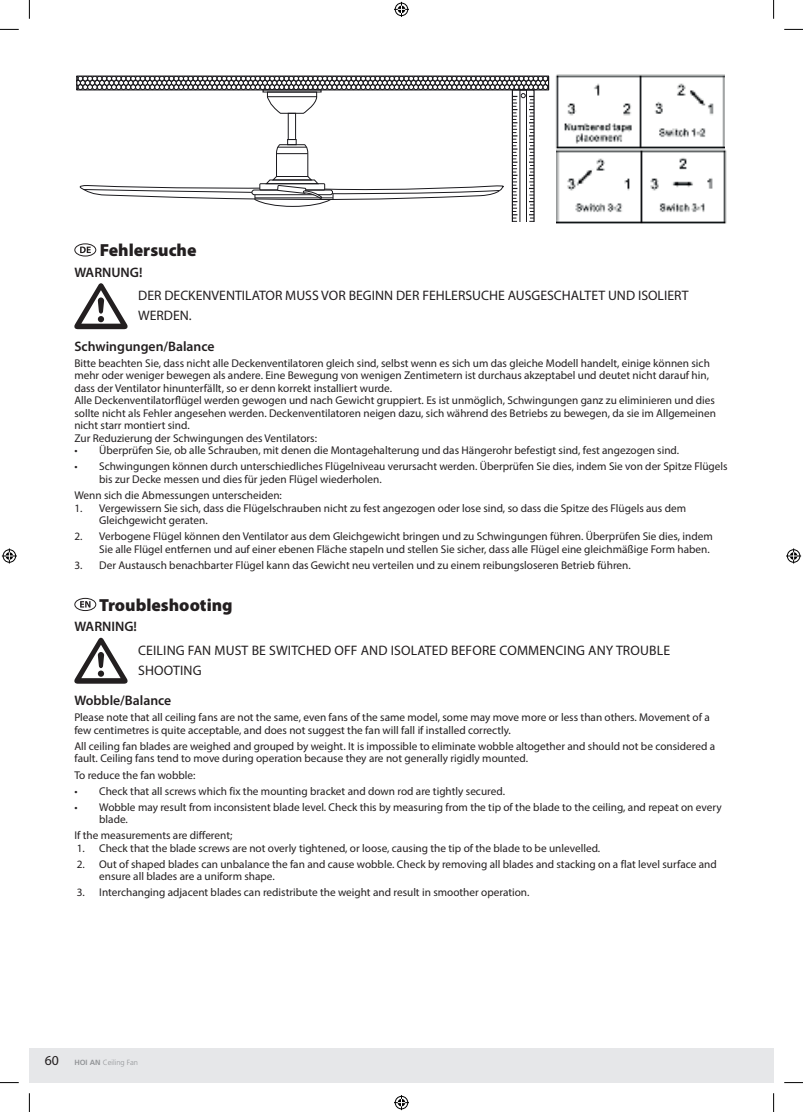
<style>
.page{position:relative;width:803px;height:1112px;background:#fff}
.page>*{position:absolute;margin:0;border:0;box-sizing:border-box;transform-origin:0 0}
.t1{font:900 17.5px "Myriad Pro";color:#231f20}
.t2{font:13.75px/20px "Myriad Pro";color:#231f20}
.t3{font:600 13.75px "Myriad Pro";color:#231f20}
.t4{font:11.25px/12.5px "Myriad Pro";color:#231f20}
.t5{font:300 7.5px "Frutiger";color:#939598}
.s1{font-family:"Myriad Pro";font-weight:400;font-size:13.75px;color:#231f20}
.s2{font-weight:700}
</style>
<div class="page">
<div style="left:29px;top:1047px;width:744px;height:35px;background:#e6e7e9"></div>
<svg style="left:77px;top:76px;width:472px;height:146px"></svg>
<img style="left:555px;top:74px;width:169px;height:75px">
<img style="left:557px;top:149px;width:169px;height:75px">
<div style="left:74px;top:243px;width:22px;height:13px;border:1px solid #231f20;border-radius:50%"></div>
<svg style="left:80px;top:246px;width:11px;height:7px"></svg>
<div style="left:74px;top:597px;width:22px;height:14px;border:1px solid #231f20;border-radius:50%"></div>
<svg style="left:80px;top:601px;width:10px;height:6px"></svg>
<svg style="left:74px;top:283px;width:54px;height:46px"></svg>
<svg style="left:74px;top:637px;width:54px;height:46px"></svg>
<svg style="left:0;top:29px;width:19px;height:1px"></svg>
<svg style="left:784px;top:29px;width:19px;height:1px"></svg>
<svg style="left:0;top:1082px;width:19px;height:1px"></svg>
<svg style="left:784px;top:1082px;width:19px;height:1px"></svg>
<svg style="left:29px;top:0;width:1px;height:19px"></svg>
<svg style="left:29px;top:1093px;width:1px;height:18px"></svg>
<svg style="left:773px;top:0;width:1px;height:19px"></svg>
<svg style="left:773px;top:1093px;width:1px;height:18px"></svg>
<svg style="left:394px;top:2px;width:15px;height:15px"></svg>
<svg style="left:394px;top:1095px;width:15px;height:14px"></svg>
<svg style="left:2px;top:548px;width:15px;height:15px"></svg>
<svg style="left:786px;top:548px;width:15px;height:15px"></svg>
<h1 class="t1" style="left:100px;top:241px;width:98px">Fehlersuche</h1>
<p class="t3" style="left:74px;top:265px;width:70px">WARNUNG!</p>
<p class="t2" style="left:138px;top:285px;width:552px">DER DECKENVENTILATOR MUSS VOR BEGINN DER FEHLERSUCHE AUSGESCHALTET UND ISOLIERT<br>WERDEN.</p>
<p class="t3" style="left:74px;top:339px;width:142px">Schwingungen/Balance</p>
<p class="t4" style="left:74px;top:357px;width:643px">Bitte beachten Sie, dass nicht alle Deckenventilatoren gleich sind, selbst wenn es sich um das gleiche Modell handelt, einige können sich mehr oder weniger bewegen als andere. Eine Bewegung von wenigen Zentimetern ist durchaus akzeptabel und deutet nicht darauf hin, dass der Ventilator hinunterfällt, so er denn korrekt installiert wurde.<br>Alle Deckenventilatorflügel werden gewogen und nach Gewicht gruppiert. Es ist unmöglich, Schwingungen ganz zu eliminieren und dies sollte nicht als Fehler angesehen werden. Deckenventilatoren neigen dazu, sich während des Betriebs zu bewegen, da sie im Allgemeinen nicht starr montiert sind.<br>Zur Reduzierung der Schwingungen des Ventilators:</p>
<p class="t4" style="left:74px;top:444px;width:606px">• Überprüfen Sie, ob alle Schrauben, mit denen die Montagehalterung und das Hängerohr befestigt sind, fest angezogen sind.</p>
<p class="t4" style="left:99px;top:460px;width:630px;text-indent:-25px">• Schwingungen können durch unterschiedliches Flügelniveau verursacht werden. Überprüfen Sie dies, indem Sie von der Spitze Flügels bis zur Decke messen und dies für jeden Flügel wiederholen.</p>
<p class="t4" style="left:74px;top:489px;width:209px">Wenn sich die Abmessungen unterscheiden:</p>
<p class="t4" style="left:99px;top:501px;width:588px;text-indent:-25px">1. Vergewissern Sie sich, dass die Flügelschrauben nicht zu fest angezogen oder lose sind, so dass die Spitze des Flügels aus dem<br>Gleichgewicht geraten.</p>
<p class="t4" style="left:74px;top:530px;width:640px;text-align:right">2. Verbogene Flügel können den Ventilator aus dem Gleichgewicht bringen und zu Schwingungen führen. Überprüfen Sie dies, indem<br>Sie alle Flügel entfernen und auf einer ebenen Fläche stapeln und stellen Sie sicher, dass alle Flügel eine gleichmäßige Form haben.</p>
<p class="t4" style="left:74px;top:558px;width:558px">3. Der Austausch benachbarter Flügel kann das Gewicht neu verteilen und zu einem reibungsloseren Betrieb führen.</p>
<h1 class="t1" style="left:99px;top:595px;width:135px">Troubleshooting</h1>
<p class="t3" style="left:74px;top:619px;width:64px">WARNING!</p>
<p class="t2" style="left:138px;top:640px;width:533px">CEILING FAN MUST BE SWITCHED OFF AND ISOLATED BEFORE COMMENCING ANY TROUBLE<br>SHOOTING</p>
<p class="t3" style="left:74px;top:693px;width:99px">Wobble/Balance</p>
<p class="t4" style="left:74px;top:711px;width:637px">Please note that all ceiling fans are not the same, even fans of the same model, some may move more or less than others. Movement of a few centimetres is quite acceptable, and does not suggest the fan will fall if installed correctly.</p>
<p class="t4" style="left:74px;top:739px;width:642px">All ceiling fan blades are weighed and grouped by weight. It is impossible to eliminate wobble altogether and should not be considered a fault. Ceiling fans tend to move during operation because they are not generally rigidly mounted.</p>
<p class="t4" style="left:74px;top:768px;width:123px">To reduce the fan wobble:</p>
<p class="t4" style="left:74px;top:784px;width:432px">• Check that all screws which fix the mounting bracket and down rod are tightly secured.</p>
<p class="t4" style="left:99px;top:800px;width:624px;text-indent:-25px">• Wobble may result from inconsistent blade level. Check this by measuring from the tip of the blade to the ceiling, and repeat on every blade.</p>
<p class="t4" style="left:74px;top:829px;width:160px">If the measurements are different;</p>
<p class="t4" style="left:77px;top:841px;width:525px">1. Check that the blade screws are not overly tightened, or loose, causing the tip of the blade to be unlevelled.</p>
<p class="t4" style="left:99px;top:857px;width:619px;text-indent:-23px">2. Out of shaped blades can unbalance the fan and cause wobble. Check by removing all blades and stacking on a flat level surface and ensure all blades are a uniform shape.</p>
<p class="t4" style="left:77px;top:886px;width:454px">3. Interchanging adjacent blades can redistribute the weight and result in smoother operation.</p>
<p class="t5" style="left:45px;top:1059px;width:95px"><span class="s1">60</span> <span class="s2">HOI AN</span> Ceiling Fan</p>
</div>
